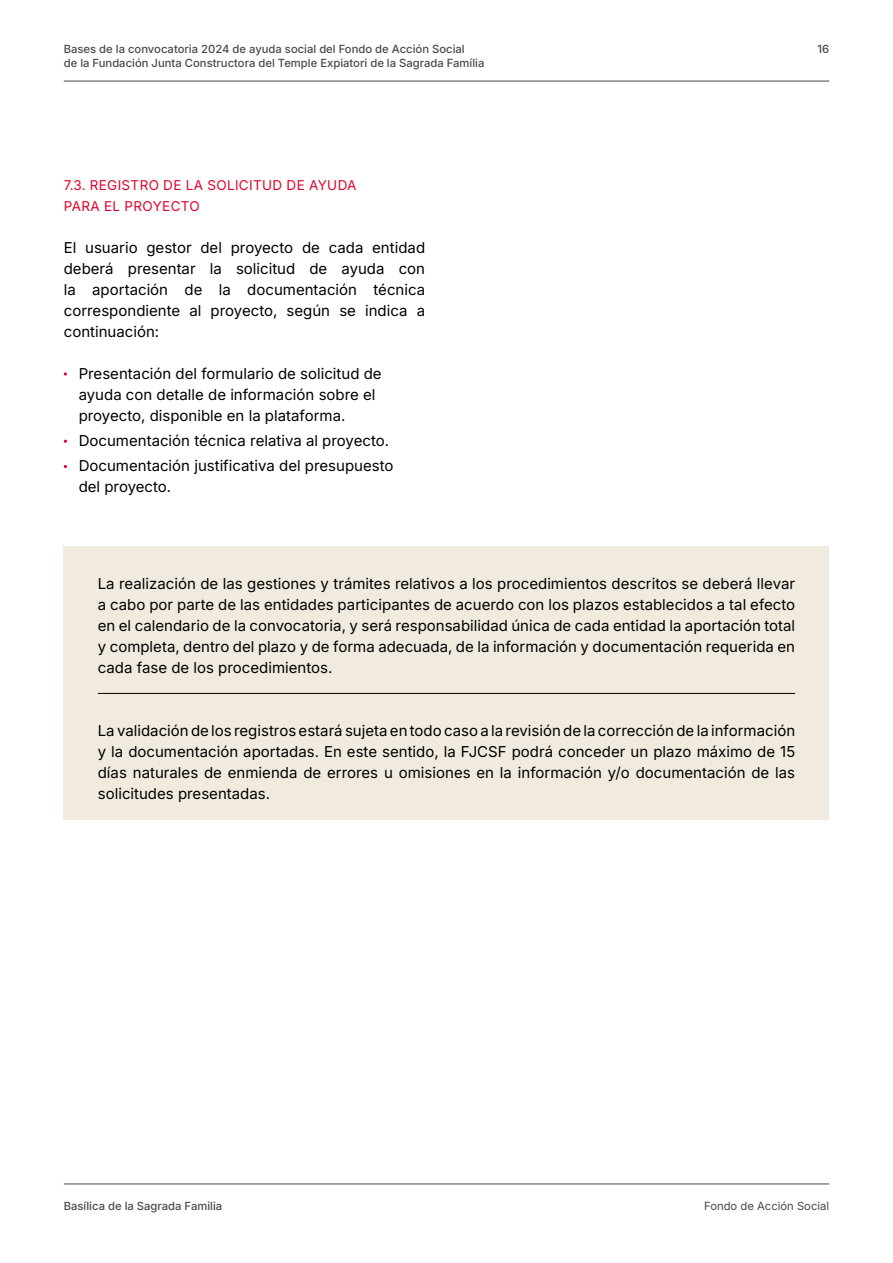
<style>
.page{position:relative;width:893px;height:1263px;background:#fff}
.page>*{position:absolute;margin:0;border:0;box-sizing:border-box;transform-origin:0 0}
.t1{font:15px/21px "Inter";color:#000;text-align:justify}
.t2{font:13.5px/21px "Inter";letter-spacing:.025em;color:#dd052b}
.t3{font:11.25px "Inter";color:#4d4845}
</style>
<div class="page">
<div style="left:64px;top:547px;width:765px;height:273px;background:#f1ebdf"></div>
<svg style="left:64px;top:372px;width:3px;height:4px"></svg>
<hr style="left:98px;top:693px;width:697px;height:1px;background:#000">
<hr style="left:64px;top:1184px;width:765px;height:1px;background:#4d4845">
<hr style="left:64px;top:81px;width:765px;height:1px;background:#4d4845">
<p class="t3" style="left:64px;top:41px;width:402px">Bases de la convocatoria 2024 de ayuda social del Fondo de Acción Social</p>
<p class="t3" style="left:817px;top:41px;width:13px">16</p>
<p class="t3" style="left:64px;top:54px;width:422px">de la Fundación Junta Constructora del Temple Expiatori de la Sagrada Família</p>
<p class="t2" style="left:64px;top:174px;width:294px">7.3. REGISTRO DE LA SOLICITUD DE AYUDA<br>PARA EL PROYECTO</p>
<p class="t1" style="left:64px;top:236px;width:363px">El usuario gestor del proyecto de cada entidad deberá presentar la solicitud de ayuda con la aportación de la documentación técnica correspondiente al proyecto, según se indica a continuación:</p>
<p class="t1" style="left:79px;top:362px;width:305px;text-align:left">Presentación del formulario de solicitud de ayuda con detalle de información sobre el proyecto, disponible en la plataforma.</p>
<p class="t1" style="left:79px;top:427px;width:316px;line-height:25.2px">Documentación técnica relativa al proyecto.<br>Documentación justificativa del presupuesto</p>
<p class="t1" style="left:79px;top:476px;width:94px">del proyecto.</p>
<p class="t1" style="left:98px;top:572px;width:699px">La realización de las gestiones y trámites relativos a los procedimientos descritos se deberá llevar a cabo por parte de las entidades participantes de acuerdo con los plazos establecidos a tal efecto en el calendario de la convocatoria, y será responsabilidad única de cada entidad la aportación total y completa, dentro del plazo y de forma adecuada, de la información y documentación requerida en cada fase de los procedimientos.</p>
<p class="t1" style="left:98px;top:719px;width:699px">La validación de los registros estará sujeta en todo caso a la revisión de la corrección de la información y la documentación aportadas. En este sentido, la FJCSF podrá conceder un plazo máximo de 15 días naturales de enmienda de errores u omisiones en la información y/o documentación de las solicitudes presentadas.</p>
<p class="t3" style="left:64px;top:1197px;width:160px">Basílica de la Sagrada Familia</p>
<p class="t3" style="left:704px;top:1197px;width:127px">Fondo de Acción Social</p>
</div>
